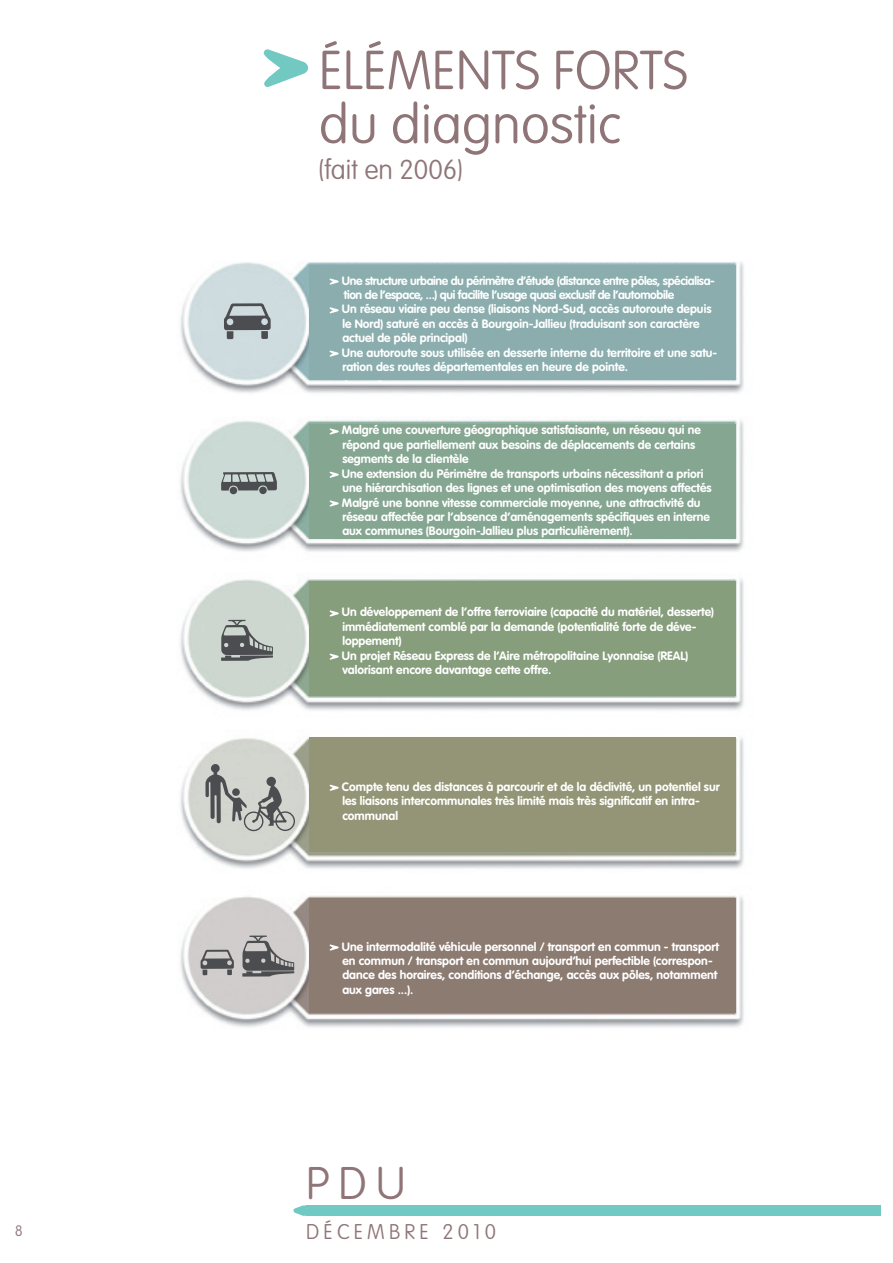
<style>
.page{position:relative;width:893px;height:1263px;background:#fff}
.page>*{position:absolute;margin:0;border:0;box-sizing:border-box;transform-origin:0 0}
.t1{font:100 54px/54px "VAG Rounded";color:#8f7577}
.t2{font:100 45px "VAG Rounded";color:#8f7577}
.t3{font:100 27px "VAG Rounded";color:#8f7577}
.t4{font:100 21px "VAG Rounded";letter-spacing:.2em;color:#8f7577}
.t5{font:100 15px "VAG Rounded";color:#8f7577}
.t6{font:700 12px/14.4px "VAG Rounded";color:#fff}
</style>
<div class="page">
<img style="left:180px;top:261px;width:564px;height:767px">
<svg style="left:263px;top:49px;width:45px;height:38px"></svg>
<div style="left:306px;top:1205px;width:574px;height:10px;background:#70c9c2"></div>
<svg style="left:293px;top:1205px;width:137px;height:11px"></svg>
<svg style="left:224px;top:303px;width:47px;height:36px;background:#8d9497"></svg>
<svg style="left:201px;top:950px;width:33px;height:25px"></svg>
<svg style="left:221px;top:620px;width:52px;height:41px;background:#8d9390"></svg>
<svg style="left:242px;top:935px;width:52px;height:41px;background:#8f8e8f"></svg>
<svg style="left:221px;top:472px;width:56px;height:22px"></svg>
<svg style="left:205px;top:764px;width:90px;height:67px;background:#afb0ad"></svg>
<div style="left:310px;top:265px;width:426px;height:114px;background:#8badae"></div>
<div style="left:310px;top:424px;width:426px;height:115px;background:#85a691"></div>
<div style="left:310px;top:581px;width:426px;height:114px;background:#869e7c"></div>
<div style="left:310px;top:738px;width:426px;height:114px;background:#949576"></div>
<div style="left:310px;top:898px;width:426px;height:114px;background:#8c7b71"></div>
<svg style="left:329px;top:278px;width:10px;height:7px"></svg>
<svg style="left:329px;top:307px;width:10px;height:7px"></svg>
<svg style="left:329px;top:351px;width:10px;height:6px"></svg>
<svg style="left:329px;top:428px;width:10px;height:6px"></svg>
<svg style="left:329px;top:471px;width:10px;height:7px"></svg>
<svg style="left:329px;top:500px;width:10px;height:7px"></svg>
<svg style="left:330px;top:610px;width:9px;height:6px"></svg>
<svg style="left:329px;top:654px;width:10px;height:6px"></svg>
<svg style="left:330px;top:785px;width:9px;height:6px"></svg>
<svg style="left:330px;top:944px;width:9px;height:6px"></svg>
<p class="t5" style="left:15px;top:1222px;width:10px">8</p>
<h1 class="t1" style="left:319px;top:43px;width:370px">ÉLÉMENTS FORTS du diagnostic</h1>
<h3 class="t3" style="left:319px;top:154px;width:145px">(fait en 2006)</h3>
<p class="t6" style="left:342px;top:273px;width:377px">Une structure urbaine du périmètre d’étude (distance entre pôles, spécialisa&shy;tion de l’espace, ...) qui facilite l’usage quasi exclusif de l’automobile<br>Un réseau viaire peu dense (liaisons Nord-Sud, accès autoroute depuis le Nord) saturé en accès à Bourgoin-Jallieu (traduisant son caractère actuel de pôle principal)<br>Une autoroute sous utilisée en desserte interne du territoire et une satu&shy;ration des routes départementales en heure de pointe.</p>
<p class="t6" style="left:342px;top:423px;width:371px">Malgré une couverture géographique satisfaisante, un réseau qui ne répond que partiellement aux besoins de déplacements de certains segments de la clientèle<br>Une extension du Périmètre de transports urbains nécessitant a priori une hiérarchisation des lignes et une optimisation des moyens affectés Malgré une bonne vitesse commerciale moyenne, une attractivité du réseau affectée par l’absence d’aménagements spécifiques en interne aux communes (Bourgoin-Jallieu plus particulièrement).</p>
<p class="t6" style="left:342px;top:605px;width:374px">Un développement de l’offre ferroviaire (capacité du matériel, desserte) immédiatement comblé par la demande (potentialité forte de déve&shy;loppement)<br>Un projet Réseau Express de l’Aire métropolitaine Lyonnaise (REAL) valorisant encore davantage cette offre.</p>
<p class="t6" style="left:342px;top:779px;width:379px">Compte tenu des distances à parcourir et de la déclivité, un potentiel sur les liaisons intercommunales très limité mais très significatif en intra&shy;communal</p>
<p class="t6" style="left:342px;top:939px;width:379px">Une intermodalité véhicule personnel / transport en commun - transport en commun / transport en commun aujourd’hui perfectible (correspon&shy;dance des horaires, conditions d’échange, accès aux pôles, notamment aux gares ...).</p>
<h2 class="t2" style="left:306px;top:1157px;width:101px">PDU</h2>
<h3 class="t4" style="left:306px;top:1219px;width:191px">DÉCEMBRE 2010</h3>
</div>
